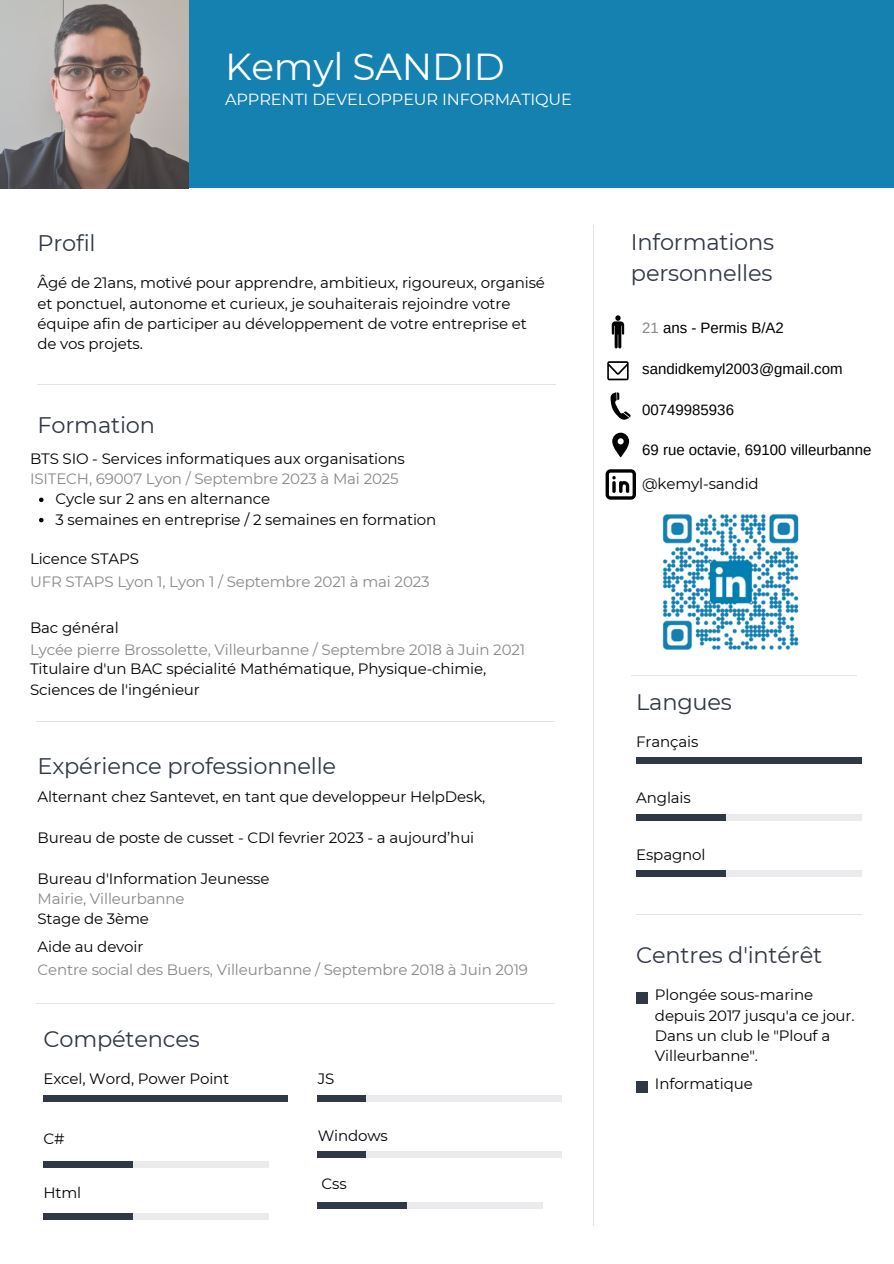
<style>
.page{position:relative;width:894px;height:1264px;background:#fff}
.page>*{position:absolute;margin:0;border:0;box-sizing:border-box;transform-origin:0 0}
.t1{font:37.5px "Montserrat";letter-spacing:-.01em;color:#fff}
.t2{font:22.5px/30.3px "Montserrat";letter-spacing:-.01em;color:#303745}
.t3{font:16.05px "Montserrat";letter-spacing:-.01em;color:#fff}
.t4{font:15px/20.2px "Montserrat";letter-spacing:-.01em;color:#000}
.t5{font:15px "Montserrat";letter-spacing:-.01em;color:#888}
.t6{font:15px "Arimo";color:#000}
.s1{color:#888}
</style>
<div class="page">
<div style="left:0;top:0;width:893px;height:187px;background:#1481b1"></div>
<img style="left:0;top:0;width:188px;height:188px">
<div style="left:43px;top:1095px;width:244px;height:6px;background:#303845"></div>
<hr style="left:37px;top:383px;width:518px;height:1px;background:#e3e3e3">
<hr style="left:36px;top:721px;width:518px;height:1px;background:#e3e3e3">
<hr style="left:36px;top:1002px;width:518px;height:1px;background:#e3e3e3">
<div style="left:317px;top:1095px;width:49px;height:6px;background:#303845"></div>
<div style="left:366px;top:1095px;width:195px;height:6px;background:#ebebed"></div>
<div style="left:317px;top:1151px;width:49px;height:6px;background:#303845"></div>
<div style="left:366px;top:1151px;width:195px;height:6px;background:#ebebed"></div>
<hr style="left:593px;top:225px;width:1px;height:1000px;background:#e3e3e3">
<div style="left:636px;top:992px;width:11px;height:11px;background:#303845"></div>
<div style="left:636px;top:1081px;width:11px;height:11px;background:#303845"></div>
<hr style="left:631px;top:675px;width:225px;height:1px;background:#e3e3e3">
<div style="left:636px;top:758px;width:225px;height:6px;background:#303845"></div>
<hr style="left:636px;top:913px;width:225px;height:1px;background:#e3e3e3">
<div style="left:636px;top:814px;width:90px;height:6px;background:#303845"></div>
<div style="left:726px;top:814px;width:135px;height:6px;background:#ebebed"></div>
<div style="left:636px;top:870px;width:90px;height:6px;background:#303845"></div>
<div style="left:726px;top:870px;width:135px;height:6px;background:#ebebed"></div>
<svg style="left:612px;top:432px;width:17px;height:25px"></svg>
<svg style="left:610px;top:392px;width:20px;height:28px"></svg>
<svg style="left:605px;top:469px;width:30px;height:30px"></svg>
<svg style="left:607px;top:361px;width:21px;height:19px"></svg>
<svg style="left:611px;top:315px;width:13px;height:34px"></svg>
<img style="left:662px;top:514px;width:137px;height:136px">
<svg style="left:39px;top:497px;width:5px;height:5px"></svg>
<svg style="left:39px;top:518px;width:5px;height:4px"></svg>
<div style="left:317px;top:1202px;width:90px;height:6px;background:#303845"></div>
<div style="left:407px;top:1202px;width:135px;height:6px;background:#ebebed"></div>
<div style="left:43px;top:1161px;width:90px;height:6px;background:#303845"></div>
<div style="left:133px;top:1161px;width:135px;height:6px;background:#ebebed"></div>
<div style="left:43px;top:1213px;width:90px;height:6px;background:#303845"></div>
<div style="left:133px;top:1213px;width:135px;height:6px;background:#ebebed"></div>
<p class="t2" style="left:37px;top:228px;width:60px">Profil</p>
<h3 class="t1" style="left:225px;top:44px;width:281px">Kemyl SANDID</h3>
<h2 class="t3" style="left:225px;top:89px;width:348px">APPRENTI DEVELOPPEUR INFORMATIQUE</h2>
<h2 class="t4" style="left:37px;top:273px;width:509px">Âgé de 21ans, motivé pour apprendre, ambitieux, rigoureux, organisé et ponctuel, autonome et curieux, je souhaiterais rejoindre votre équipe afin de participer au développement de votre entreprise et</h2>
<p class="t4" style="left:37px;top:333px;width:107px">de vos projets.</p>
<p class="t2" style="left:37px;top:410px;width:119px">Formation</p>
<p class="t4" style="left:30px;top:448px;width:376px">BTS SIO - Services informatiques aux organisations</p>
<p class="t5" style="left:30px;top:469px;width:370px">ISITECH, 69007 Lyon / Septembre 2023 à Mai 2025</p>
<p class="t4" style="left:55px;top:489px;width:216px">Cycle sur 2 ans en alternance</p>
<h2 class="t4" style="left:55px;top:509px;width:382px">3 semaines en entreprise / 2 semaines en formation</h2>
<p class="t4" style="left:30px;top:548px;width:110px">Licence STAPS</p>
<h3 class="t5" style="left:30px;top:572px;width:401px">UFR STAPS Lyon 1, Lyon 1 / Septembre 2021 à mai 2023</h3>
<h3 class="t4" style="left:30px;top:617px;width:90px">Bac général</h3>
<p class="t5" style="left:30px;top:640px;width:496px">Lycée pierre Brossolette, Villeurbanne / Septembre 2018 à Juin 2021</p>
<p class="t4" style="left:30px;top:658px;width:457px">Titulaire d'un BAC spécialité Mathématique, Physique-chimie,</p>
<p class="t4" style="left:30px;top:679px;width:171px">Sciences de l'ingénieur</p>
<p class="t2" style="left:37px;top:750px;width:300px">Expérience professionnelle</p>
<p class="t4" style="left:37px;top:787px;width:449px">Alternant chez Santevet, en tant que developpeur HelpDesk,</p>
<p class="t4" style="left:37px;top:827px;width:438px">Bureau de poste de cusset - CDI fevrier 2023 - a aujourd’hui</p>
<h2 class="t4" style="left:37px;top:868px;width:233px">Bureau d'Information Jeunesse</h2>
<p class="t5" style="left:37px;top:889px;width:148px">Mairie, Villeurbanne</p>
<p class="t4" style="left:37px;top:908px;width:113px">Stage de 3ème</p>
<p class="t4" style="left:37px;top:936px;width:107px">Aide au devoir</p>
<p class="t5" style="left:37px;top:960px;width:492px">Centre social des Buers, Villeurbanne / Septembre 2018 à Juin 2019</p>
<h2 class="t2" style="left:43px;top:1024px;width:158px">Compétences</h2>
<p class="t4" style="left:43px;top:1068px;width:187px">Excel, Word, Power Point</p>
<p class="t4" style="left:317px;top:1068px;width:18px">JS</p>
<p class="t4" style="left:43px;top:1128px;width:23px">C#</p>
<h2 class="t4" style="left:43px;top:1182px;width:39px">Html</h2>
<p class="t4" style="left:317px;top:1124px;width:72px">Windows</p>
<p class="t4" style="left:321px;top:1173px;width:27px">Css</p>
<p class="t2" style="left:630px;top:227px;width:145px">Informations personnelles</p>
<p class="t6" style="left:642px;top:320px;width:143px"><span class="s1">21</span> ans - Permis B/A2</p>
<p class="t6" style="left:642px;top:360px;width:202px">sandidkemyl2003@gmail.com</p>
<p class="t6" style="left:642px;top:401px;width:93px">00749985936</p>
<p class="t6" style="left:642px;top:441px;width:231px">69 rue octavie, 69100 villeurbanne</p>
<p class="t4" style="left:642px;top:473px;width:118px">@kemyl-sandid</p>
<p class="t2" style="left:636px;top:687px;width:97px">Langues</p>
<p class="t4" style="left:636px;top:731px;width:64px">Français</p>
<p class="t4" style="left:636px;top:787px;width:56px">Anglais</p>
<p class="t4" style="left:636px;top:844px;width:71px">Espagnol</p>
<p class="t2" style="left:636px;top:939px;width:187px">Centres d'intérêt</p>
<p class="t4" style="left:654px;top:984px;width:201px">Plongée sous-marine depuis 2017 jusqu'a ce jour.<br>Dans un club le "Plouf a<br>Villeurbanne".</p>
<p class="t4" style="left:654px;top:1073px;width:99px">Informatique</p>
</div>
